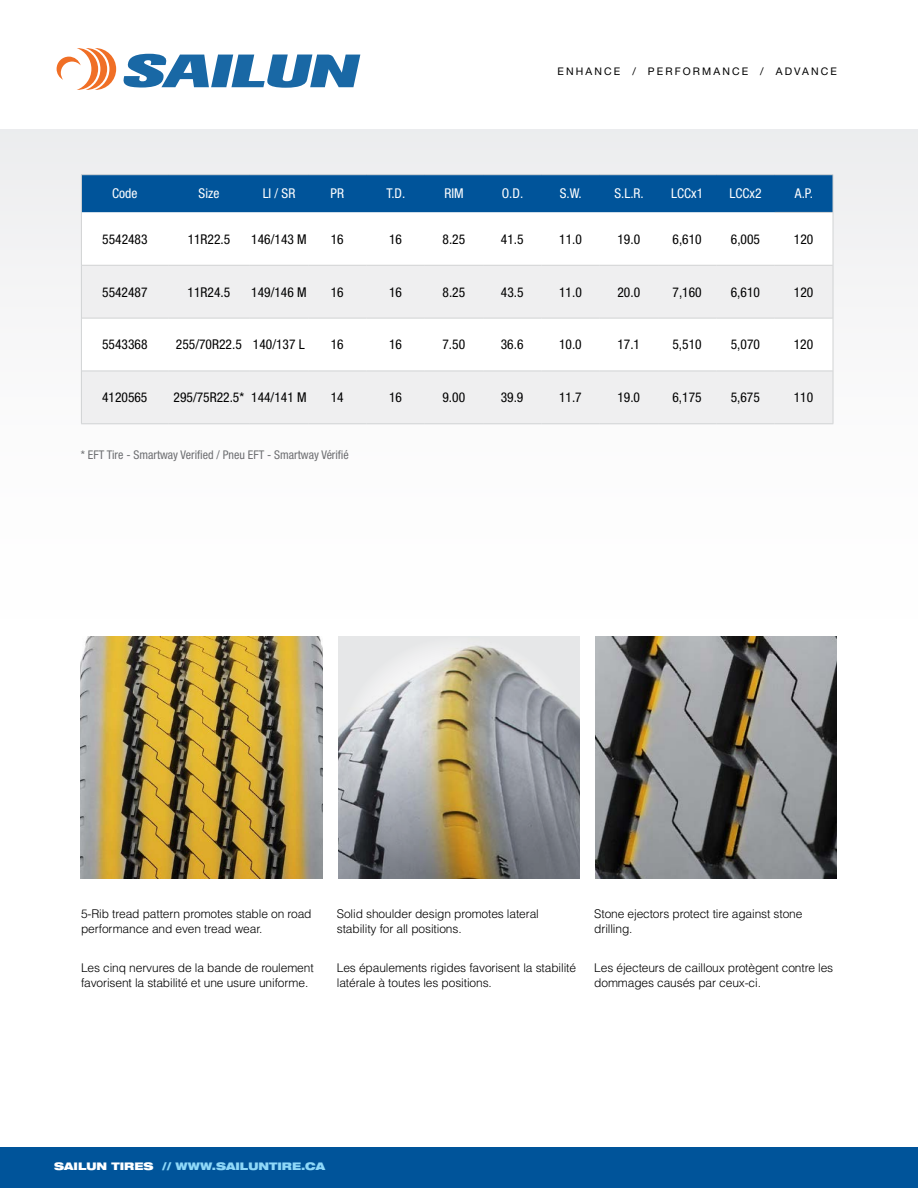
<style>
.page{position:relative;width:918px;height:1188px;background:#fff}
.page>*{position:absolute;margin:0;border:0;box-sizing:border-box;transform-origin:0 0}
.t1{font:condensed 13.5px "Helvetica Neue LT Std";color:#000}
.t2{font:condensed 13.5px "Helvetica Neue LT Std";color:#fff}
.t3{font:300 12px/15px "Helvetica LT Std";letter-spacing:-.01em;color:#000}
.t4{font:condensed 12px "Helvetica Neue LT Std";color:#6d6e71}
.t5{font:900 expanded 10.5px "Helvetica Neue LT Std";color:#8ed8f8}
.t6{font:10.5px "Helvetica Neue LT Std";letter-spacing:.2em;color:#000}
.s1{color:#fff}
</style>
<div class="page">
<div style="left:0;top:1148px;width:918px;height:40px;background:#00549a"></div>
<div style="left:0;top:129px;width:918px;height:520px;background:linear-gradient(to right,#fafafa,#fafafa)"></div>
<img style="left:0;top:639px;width:54px;height:10px">
<div style="left:82px;top:175px;width:751px;height:37px;background:#00549a"></div>
<svg style="left:82px;top:212px;width:751px;height:53px"></svg>
<svg style="left:82px;top:266px;width:751px;height:157px;fill:#efeff0"></svg>
<hr style="left:82px;top:265px;width:86px;height:1px;background:#d1d3d4">
<hr style="left:168px;top:265px;width:82px;height:1px;background:#d1d3d4">
<hr style="left:250px;top:265px;width:58px;height:1px;background:#d1d3d4">
<hr style="left:308px;top:265px;width:59px;height:1px;background:#d1d3d4">
<hr style="left:367px;top:265px;width:58px;height:1px;background:#d1d3d4">
<hr style="left:425px;top:265px;width:58px;height:1px;background:#d1d3d4">
<hr style="left:483px;top:265px;width:58px;height:1px;background:#d1d3d4">
<hr style="left:541px;top:265px;width:59px;height:1px;background:#d1d3d4">
<hr style="left:600px;top:265px;width:58px;height:1px;background:#d1d3d4">
<hr style="left:658px;top:265px;width:58px;height:1px;background:#d1d3d4">
<hr style="left:716px;top:265px;width:59px;height:1px;background:#d1d3d4">
<hr style="left:775px;top:265px;width:58px;height:1px;background:#d1d3d4">
<hr style="left:82px;top:318px;width:86px;height:1px;background:#d1d3d4">
<hr style="left:168px;top:318px;width:82px;height:1px;background:#d1d3d4">
<hr style="left:250px;top:318px;width:58px;height:1px;background:#d1d3d4">
<hr style="left:308px;top:318px;width:59px;height:1px;background:#d1d3d4">
<hr style="left:367px;top:318px;width:58px;height:1px;background:#d1d3d4">
<hr style="left:425px;top:318px;width:58px;height:1px;background:#d1d3d4">
<hr style="left:483px;top:318px;width:58px;height:1px;background:#d1d3d4">
<hr style="left:541px;top:318px;width:59px;height:1px;background:#d1d3d4">
<hr style="left:600px;top:318px;width:58px;height:1px;background:#d1d3d4">
<hr style="left:658px;top:318px;width:58px;height:1px;background:#d1d3d4">
<hr style="left:716px;top:318px;width:59px;height:1px;background:#d1d3d4">
<hr style="left:775px;top:318px;width:58px;height:1px;background:#d1d3d4">
<hr style="left:82px;top:371px;width:86px;height:1px;background:#d1d3d4">
<hr style="left:168px;top:371px;width:82px;height:1px;background:#d1d3d4">
<hr style="left:250px;top:371px;width:58px;height:1px;background:#d1d3d4">
<hr style="left:308px;top:371px;width:59px;height:1px;background:#d1d3d4">
<hr style="left:367px;top:371px;width:58px;height:1px;background:#d1d3d4">
<hr style="left:425px;top:371px;width:58px;height:1px;background:#d1d3d4">
<hr style="left:483px;top:371px;width:58px;height:1px;background:#d1d3d4">
<hr style="left:541px;top:371px;width:59px;height:1px;background:#d1d3d4">
<hr style="left:600px;top:371px;width:58px;height:1px;background:#d1d3d4">
<hr style="left:658px;top:371px;width:58px;height:1px;background:#d1d3d4">
<hr style="left:716px;top:371px;width:59px;height:1px;background:#d1d3d4">
<hr style="left:775px;top:371px;width:58px;height:1px;background:#d1d3d4">
<hr style="left:81px;top:423px;width:87px;height:1px;background:#d1d3d4">
<hr style="left:168px;top:423px;width:82px;height:1px;background:#d1d3d4">
<hr style="left:250px;top:423px;width:58px;height:1px;background:#d1d3d4">
<hr style="left:308px;top:423px;width:59px;height:1px;background:#d1d3d4">
<hr style="left:367px;top:423px;width:58px;height:1px;background:#d1d3d4">
<hr style="left:425px;top:423px;width:58px;height:1px;background:#d1d3d4">
<hr style="left:483px;top:423px;width:58px;height:1px;background:#d1d3d4">
<hr style="left:541px;top:423px;width:59px;height:1px;background:#d1d3d4">
<hr style="left:600px;top:423px;width:58px;height:1px;background:#d1d3d4">
<hr style="left:658px;top:423px;width:58px;height:1px;background:#d1d3d4">
<hr style="left:716px;top:423px;width:59px;height:1px;background:#d1d3d4">
<hr style="left:775px;top:423px;width:58px;height:1px;background:#d1d3d4">
<hr style="left:81px;top:174px;width:87px;height:1px;background:#d1d3d4">
<hr style="left:81px;top:175px;width:1px;height:37px;background:#d1d3d4">
<hr style="left:168px;top:174px;width:82px;height:1px;background:#d1d3d4">
<hr style="left:250px;top:174px;width:58px;height:1px;background:#d1d3d4">
<hr style="left:308px;top:174px;width:59px;height:1px;background:#d1d3d4">
<hr style="left:367px;top:174px;width:58px;height:1px;background:#d1d3d4">
<hr style="left:425px;top:174px;width:58px;height:1px;background:#d1d3d4">
<hr style="left:483px;top:174px;width:58px;height:1px;background:#d1d3d4">
<hr style="left:541px;top:174px;width:59px;height:1px;background:#d1d3d4">
<hr style="left:600px;top:174px;width:58px;height:1px;background:#d1d3d4">
<hr style="left:658px;top:174px;width:58px;height:1px;background:#d1d3d4">
<hr style="left:716px;top:174px;width:59px;height:1px;background:#d1d3d4">
<hr style="left:81px;top:212px;width:1px;height:53px;background:#d1d3d4">
<hr style="left:833px;top:212px;width:1px;height:53px;background:#d1d3d4">
<hr style="left:81px;top:265px;width:1px;height:53px;background:#d1d3d4">
<hr style="left:833px;top:265px;width:1px;height:53px;background:#d1d3d4">
<hr style="left:81px;top:318px;width:1px;height:53px;background:#d1d3d4">
<hr style="left:833px;top:318px;width:1px;height:53px;background:#d1d3d4">
<hr style="left:81px;top:371px;width:1px;height:52px;background:#d1d3d4">
<hr style="left:833px;top:371px;width:1px;height:52px;background:#d1d3d4">
<hr style="left:775px;top:174px;width:58px;height:1px;background:#d1d3d4">
<hr style="left:833px;top:175px;width:1px;height:37px;background:#d1d3d4">
<hr style="left:775px;top:212px;width:58px;height:1px;background:#d1d3d4">
<img style="left:81px;top:636px;width:241px;height:242px">
<img style="left:338px;top:636px;width:242px;height:242px">
<img style="left:595px;top:636px;width:242px;height:242px">
<svg style="left:123px;top:54px;width:237px;height:34px"></svg>
<svg style="left:57px;top:48px;width:59px;height:42px"></svg>
<p class="t6" style="left:558px;top:65px;width:63px">ENHANCE</p>
<p class="t6" style="left:632px;top:65px;width:116px">/ PE RFORMANCE</p>
<p class="t6" style="left:760px;top:65px;width:77px">/ ADVANCE</p>
<p class="t2" style="left:112px;top:186px;width:27px">Code</p>
<p class="t2" style="left:199px;top:186px;width:22px">Size</p>
<p class="t2" style="left:263px;top:186px;width:34px">LI / SR</p>
<p class="t2" style="left:331px;top:186px;width:15px">PR</p>
<p class="t2" style="left:386px;top:186px;width:20px">T.D.</p>
<p class="t2" style="left:444px;top:186px;width:21px">RIM</p>
<p class="t2" style="left:502px;top:186px;width:23px">O.D.</p>
<p class="t2" style="left:560px;top:186px;width:23px">S.W.</p>
<p class="t2" style="left:614px;top:186px;width:31px">S.L.R.</p>
<p class="t2" style="left:671px;top:186px;width:33px">LCCx1</p>
<p class="t2" style="left:730px;top:186px;width:33px">LCCx2</p>
<p class="t2" style="left:795px;top:186px;width:19px">A.P.</p>
<p class="t1" style="left:102px;top:231px;width:47px">5542483</p>
<p class="t1" style="left:188px;top:231px;width:44px">11R22.5</p>
<p class="t1" style="left:251px;top:231px;width:57px">146/143 M</p>
<p class="t1" style="left:331px;top:231px;width:14px">16</p>
<p class="t1" style="left:389px;top:231px;width:14px">16</p>
<p class="t1" style="left:443px;top:231px;width:24px">8.25</p>
<p class="t1" style="left:501px;top:231px;width:24px">41.5</p>
<p class="t1" style="left:559px;top:231px;width:24px">11.0</p>
<p class="t1" style="left:618px;top:231px;width:24px">19.0</p>
<p class="t1" style="left:673px;top:231px;width:31px">6,610</p>
<p class="t1" style="left:731px;top:231px;width:31px">6,005</p>
<p class="t1" style="left:794px;top:231px;width:21px">120</p>
<p class="t1" style="left:102px;top:284px;width:47px">5542487</p>
<p class="t1" style="left:188px;top:284px;width:44px">11R24.5</p>
<p class="t1" style="left:251px;top:284px;width:57px">149/146 M</p>
<p class="t1" style="left:331px;top:284px;width:14px">16</p>
<p class="t1" style="left:389px;top:284px;width:14px">16</p>
<p class="t1" style="left:443px;top:284px;width:24px">8.25</p>
<p class="t1" style="left:501px;top:284px;width:24px">43.5</p>
<p class="t1" style="left:559px;top:284px;width:24px">11.0</p>
<p class="t1" style="left:617px;top:284px;width:24px">20.0</p>
<p class="t1" style="left:673px;top:284px;width:31px">7,160</p>
<p class="t1" style="left:731px;top:284px;width:31px">6,610</p>
<p class="t1" style="left:794px;top:284px;width:21px">120</p>
<p class="t1" style="left:102px;top:337px;width:47px">5543368</p>
<p class="t1" style="left:176px;top:337px;width:130px">255/70R22.5 140/137 L</p>
<p class="t1" style="left:331px;top:337px;width:14px">16</p>
<p class="t1" style="left:389px;top:337px;width:14px">16</p>
<p class="t1" style="left:443px;top:337px;width:24px">7.50</p>
<p class="t1" style="left:501px;top:337px;width:24px">36.6</p>
<p class="t1" style="left:559px;top:337px;width:24px">10.0</p>
<p class="t1" style="left:617px;top:337px;width:24px">17.1</p>
<p class="t1" style="left:673px;top:337px;width:31px">5,510</p>
<p class="t1" style="left:731px;top:337px;width:31px">5,070</p>
<p class="t1" style="left:794px;top:337px;width:21px">120</p>
<p class="t1" style="left:102px;top:390px;width:47px">4120565</p>
<p class="t1" style="left:174px;top:390px;width:135px">295/75R22.5* 144/141 M</p>
<p class="t1" style="left:331px;top:390px;width:14px">14</p>
<p class="t1" style="left:389px;top:390px;width:14px">16</p>
<p class="t1" style="left:442px;top:390px;width:24px">9.00</p>
<p class="t1" style="left:501px;top:390px;width:24px">39.9</p>
<p class="t1" style="left:559px;top:390px;width:24px">11.7</p>
<p class="t1" style="left:617px;top:390px;width:24px">19.0</p>
<p class="t1" style="left:672px;top:390px;width:31px">6,175</p>
<p class="t1" style="left:731px;top:390px;width:31px">5,675</p>
<p class="t1" style="left:794px;top:390px;width:21px">110</p>
<p class="t4" style="left:81px;top:447px;width:270px">* EFT Tire - Smartway Verified / Pneu EFT - Smartway Vérifié</p>
<p class="t3" style="left:81px;top:906px;width:232px">5-Rib tread pattern promotes stable on road performance and even tread wear.</p>
<p class="t3" style="left:337px;top:906px;width:204px">Solid shoulder design promotes lateral stability for all positions.</p>
<p class="t3" style="left:594px;top:906px;width:210px">Stone ejectors protect tire against stone drilling.</p>
<p class="t3" style="left:81px;top:960px;width:234px">Les cinq nervures de la bande de roulement favorisent la stabilité et une usure uniforme.</p>
<p class="t3" style="left:337px;top:960px;width:241px">Les épaulements rigides favorisent la stabilité latérale à toutes les positions.</p>
<p class="t3" style="left:594px;top:960px;width:240px">Les éjecteurs de cailloux protègent contre les dommages causés par ceux-ci.</p>
<p class="t5" style="left:54px;top:1159px;width:273px"><span class="s1">SAILUN TIRES</span> // WWW.SAILUNTIRE.CA</p>
</div>
